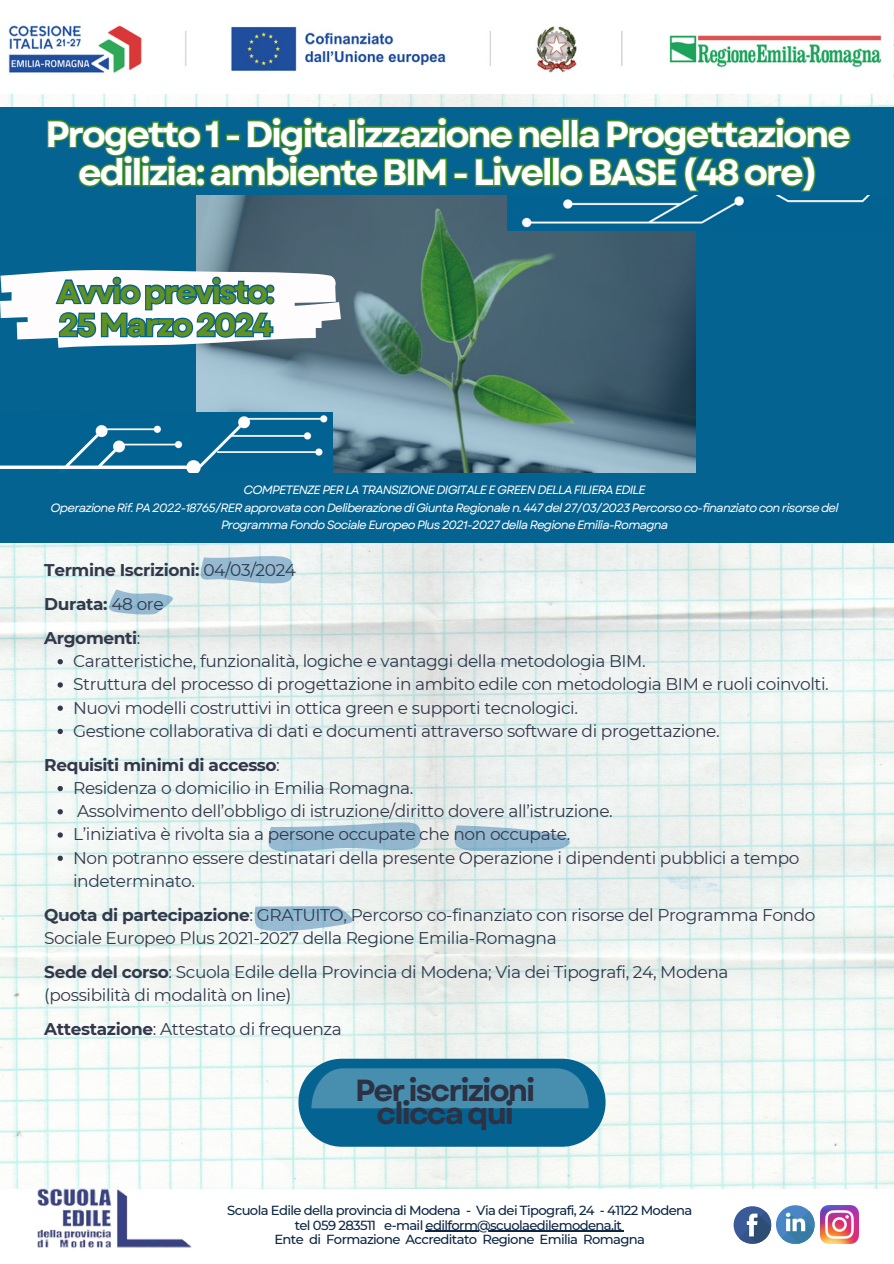
<style>
.page{position:relative;width:894px;height:1264px;background:#fff}
.page>*{position:absolute;margin:0;border:0;box-sizing:border-box;transform-origin:0 0}
.t1{font:700 36.45px/38.2px "Garet";letter-spacing:-.065em;color:#fff;text-align:center}
.t2{font:700 31.35px/33.2px "Garet";letter-spacing:-.065em;color:#609122}
.t3{font:700 30.45px/23.7px "Garet";letter-spacing:-.065em;color:#2c3243;text-align:center}
.t4{font:16.95px/23.2px "Montserrat";letter-spacing:-.025em;color:#33384b}
.t5{font:700 16.95px "Montserrat";letter-spacing:-.025em;color:#33384b}
.t6{font:500 13.2px/14.2px "Montserrat";letter-spacing:-.05em;color:#0c2644;text-align:center}
.t7{font:italic 12px/17.1px "Garet";letter-spacing:-.065em;color:#fff;text-align:center}
.s1{font-weight:400}
.s2{font-weight:700}
</style>
<div class="page">
<img style="left:0;top:94px;width:893px;height:1095px">
<svg style="left:775px;top:1205px;width:39px;height:38px"></svg>
<svg style="left:781px;top:1210px;width:34px;height:34px"></svg>
<svg style="left:733px;top:1206px;width:38px;height:37px"></svg>
<svg style="left:739px;top:1211px;width:33px;height:33px"></svg>
<img style="left:820px;top:1205px;width:38px;height:38px">
<img style="left:30px;top:1184px;width:167px;height:64px">
<div style="left:0;top:107px;width:893px;height:436px;background:#056392"></div>
<img style="left:8px;top:25px;width:874px;height:48px">
<img style="left:196px;top:195px;width:498px;height:277px">
<img style="left:0;top:413px;width:332px;height:59px">
<svg style="left:198px;top:553px;width:96px;height:31px;fill:#96bad2"></svg>
<svg style="left:107px;top:589px;width:67px;height:26px;fill:#97bad2"></svg>
<svg style="left:266px;top:820px;width:156px;height:32px;fill:#95b9d1"></svg>
<svg style="left:452px;top:825px;width:120px;height:25px;fill:#95b8d0"></svg>
<svg style="left:252px;top:906px;width:101px;height:25px;fill:#97bbd3"></svg>
<svg style="left:58px;top:659px;width:5px;height:5px"></svg>
<svg style="left:58px;top:682px;width:5px;height:5px"></svg>
<svg style="left:58px;top:705px;width:5px;height:6px"></svg>
<svg style="left:58px;top:728px;width:5px;height:6px"></svg>
<svg style="left:58px;top:786px;width:5px;height:5px"></svg>
<svg style="left:58px;top:809px;width:5px;height:5px"></svg>
<svg style="left:58px;top:832px;width:5px;height:5px"></svg>
<svg style="left:58px;top:855px;width:5px;height:6px"></svg>
<img style="left:507px;top:195px;width:363px;height:35px">
<hr style="left:425px;top:1230px;width:196px;height:1px;background:#0c2644">
<div style="left:298px;top:1058px;width:307px;height:88px;background:#056392;border-radius:44px"></div>
<svg style="left:311px;top:1068px;width:277px;height:40px"></svg>
<svg style="left:47px;top:116px;width:805px;height:76px"></svg>
<svg style="left:0;top:269px;width:569px;height:99px"></svg>
<p class="t1" style="left:45px;top:115px;width:806px">Progetto 1 - Digitalizzazione nella Progettazione edilizia: ambiente BIM - Livello BASE (48 ore)</p>
<h2 class="t2" style="left:57px;top:275px;width:219px">Avvio previsto:<br>25 Marzo 2024</h2>
<h3 class="t7" style="left:243px;top:482px;width:403px">COMPETENZE PER LA TRANSIZIONE DIGITALE E GREEN DELLA FILIERA EDILE</h3>
<h3 class="t7" style="left:51px;top:499px;width:789px">Operazione Rif. PA 2022-18765/RER approvata con Deliberazione di Giunta Regionale n. 447 del 27/03/2023 Percorso co-finanziato con risorse del<br>Programma Fondo Sociale Europeo Plus 2021-2027 della Regione Emilia-Romagna</h3>
<p class="t5" style="left:44px;top:559px;width:253px">Termine Iscrizioni: <span class="s1">04/03/2024</span></p>
<h1 class="t5" style="left:44px;top:593px;width:121px">Durata: <span class="s1">48 ore</span></h1>
<p class="t5" style="left:44px;top:627px;width:98px">Argomenti<span class="s1">:</span></p>
<p class="t4" style="left:73px;top:649px;width:574px">Caratteristiche, funzionalità, logiche e vantaggi della metodologia BIM.</p>
<p class="t4" style="left:73px;top:672px;width:757px">Struttura del processo di progettazione in ambito edile con metodologia BIM e ruoli coinvolti.</p>
<h3 class="t4" style="left:73px;top:695px;width:506px">Nuovi modelli costruttivi in ottica green e supporti tecnologici.</h3>
<h3 class="t4" style="left:73px;top:719px;width:648px">Gestione collaborativa di dati e documenti attraverso software di progettazione.</h3>
<h3 class="t5" style="left:44px;top:754px;width:237px">Requisiti minimi di accesso<span class="s1">:</span></h3>
<h3 class="t4" style="left:73px;top:776px;width:342px">Residenza o domicilio in Emilia Romagna.</h3>
<h3 class="t4" style="left:77px;top:799px;width:537px">Assolvimento dell’obbligo di istruzione/diritto dovere all’istruzione.</h3>
<h3 class="t4" style="left:73px;top:822px;width:498px">L’iniziativa è rivolta sia a persone occupate che non occupate.</h3>
<h3 class="t4" style="left:73px;top:845px;width:727px">Non potranno essere destinatari della presente Operazione i dipendenti pubblici a tempo indeterminato.</h3>
<h3 class="t4" style="left:44px;top:903px;width:772px"><span class="s2">Quota di partecipazione</span>: GRATUITO, Percorso co-finanziato con risorse del Programma Fondo<br>Sociale Europeo Plus 2021-2027 della Regione Emilia-Romagna</h3>
<h3 class="t4" style="left:44px;top:960px;width:685px"><span class="s2">Sede del corso</span>: Scuola Edile della Provincia di Modena; Via dei Tipografi, 24, Modena (possibilità di modalità on line)</h3>
<h3 class="t4" style="left:44px;top:1017px;width:299px"><span class="s2">Attestazione</span>: Attestato di frequenza</h3>
<h3 class="t3" style="left:355px;top:1078px;width:182px">Per iscrizioni clicca qui</h3>
<h3 class="t6" style="left:227px;top:1203px;width:466px">Scuola Edile della provincia di Modena - Via dei Tipografi, 24 - 41122 Modena tel 059 283511 e-mail edilform@scuolaedilemodena.it</h3>
<h3 class="t6" style="left:274px;top:1231px;width:372px">Ente di Formazione Accreditato Regione Emilia Romagna</h3>
</div>
